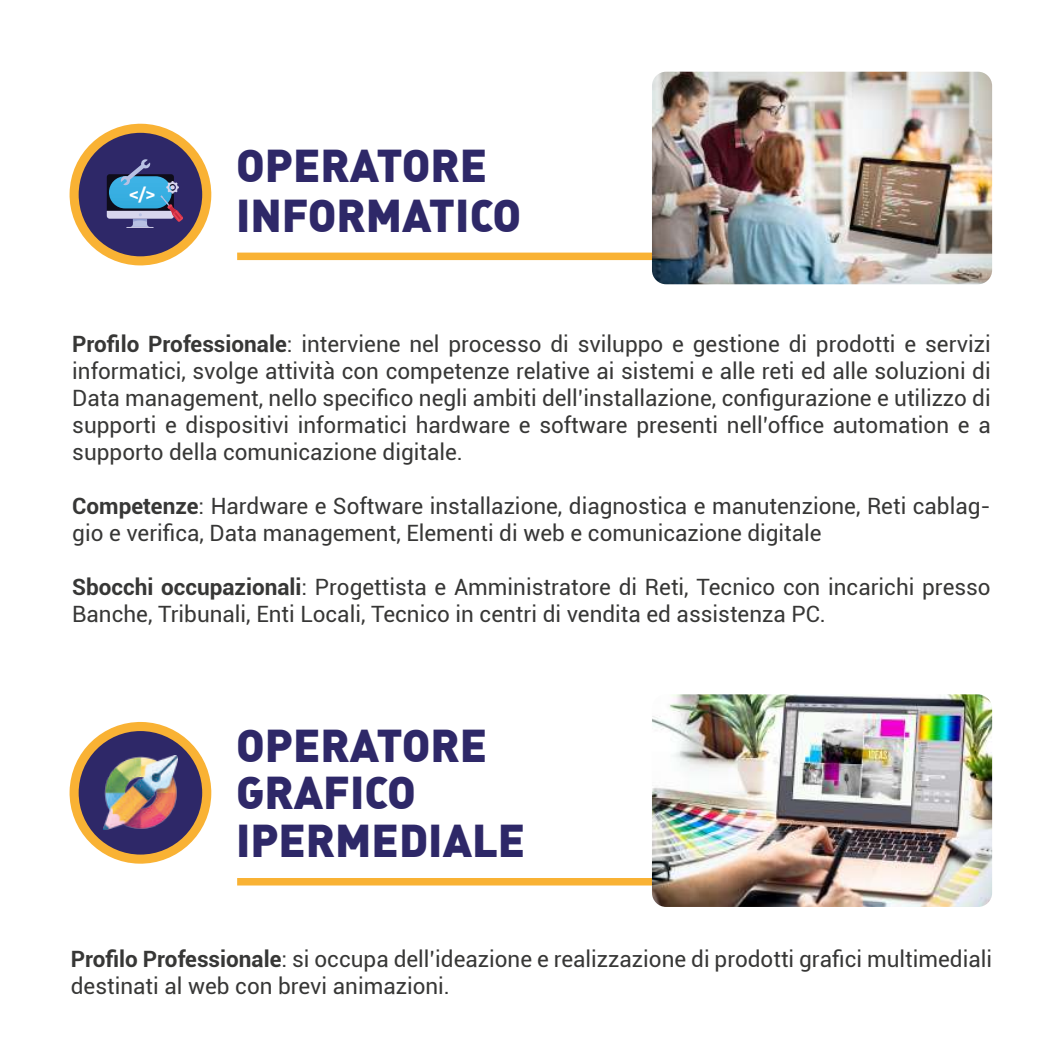
<style>
.page{position:relative;width:1063px;height:1063px;background:#fff}
.page>*{position:absolute;margin:0;border:0;box-sizing:border-box;transform-origin:0 0}
.t1{font:45px/47.5px "DIN Black Alternate";color:#2e2868}
.t2{font:22.5px/27px "Roboto";color:#373736}
.t3{font:700 17px "Montserrat";color:#fff}
.s1{font-weight:700}
</style>
<div class="page">
<svg style="left:69px;top:722px;width:143px;height:142px"></svg>
<div style="left:79px;top:731px;width:123px;height:124px;background:#2e2868;border-radius:50%"></div>
<img style="left:104px;top:756px;width:73px;height:74px">
<svg style="left:69px;top:123px;width:143px;height:143px"></svg>
<div style="left:237px;top:878px;width:734px;height:8px;background:#f9b234"></div>
<div style="left:237px;top:253px;width:734px;height:7px;background:#f9b234"></div>
<img style="left:652px;top:694px;width:340px;height:213px">
<img style="left:652px;top:72px;width:340px;height:212px">
<p class="t3" style="left:129px;top:183px;width:29px">&lt;/&gt;</p>
<h1 class="t1" style="left:236px;top:138px;width:287px;line-height:50px">OPERATORE<br>INFORMATICO</h1>
<p class="t2" style="left:72px;top:330px;width:920px;text-align:justify"><span class="s1">Profilo Professionale</span>: interviene nel processo di sviluppo e gestione di prodotti e servizi informatici, svolge attività con competenze relative ai sistemi e alle reti ed alle soluzioni di Data management, nello specifico negli ambiti dell’installazione, configurazione e utilizzo di supporti e dispositivi informatici hardware e software presenti nell’office automation e a supporto della comunicazione digitale.</p>
<p class="t2" style="left:72px;top:492px;width:920px"><span class="s1">Competenze</span>: Hardware e Software installazione, diagnostica e manutenzione, Reti cablag&shy;gio e verifica, Data management, Elementi di web e comunicazione digitale</p>
<p class="t2" style="left:72px;top:573px;width:920px"><span class="s1">Sbocchi occupazionali</span>: Progettista e Amministratore di Reti, Tecnico con incarichi presso<br>Banche, Tribunali, Enti Locali, Tecnico in centri di vendita ed assistenza PC.</p>
<h1 class="t1" style="left:236px;top:719px;width:291px">OPERATORE<br>GRAFICO<br>IPERMEDIALE</h1>
<p class="t2" style="left:71px;top:944px;width:923px"><span class="s1">Profilo Professionale</span>: si occupa dell’ideazione e realizzazione di prodotti grafici multimediali destinati al web con brevi animazioni.</p>
</div>
